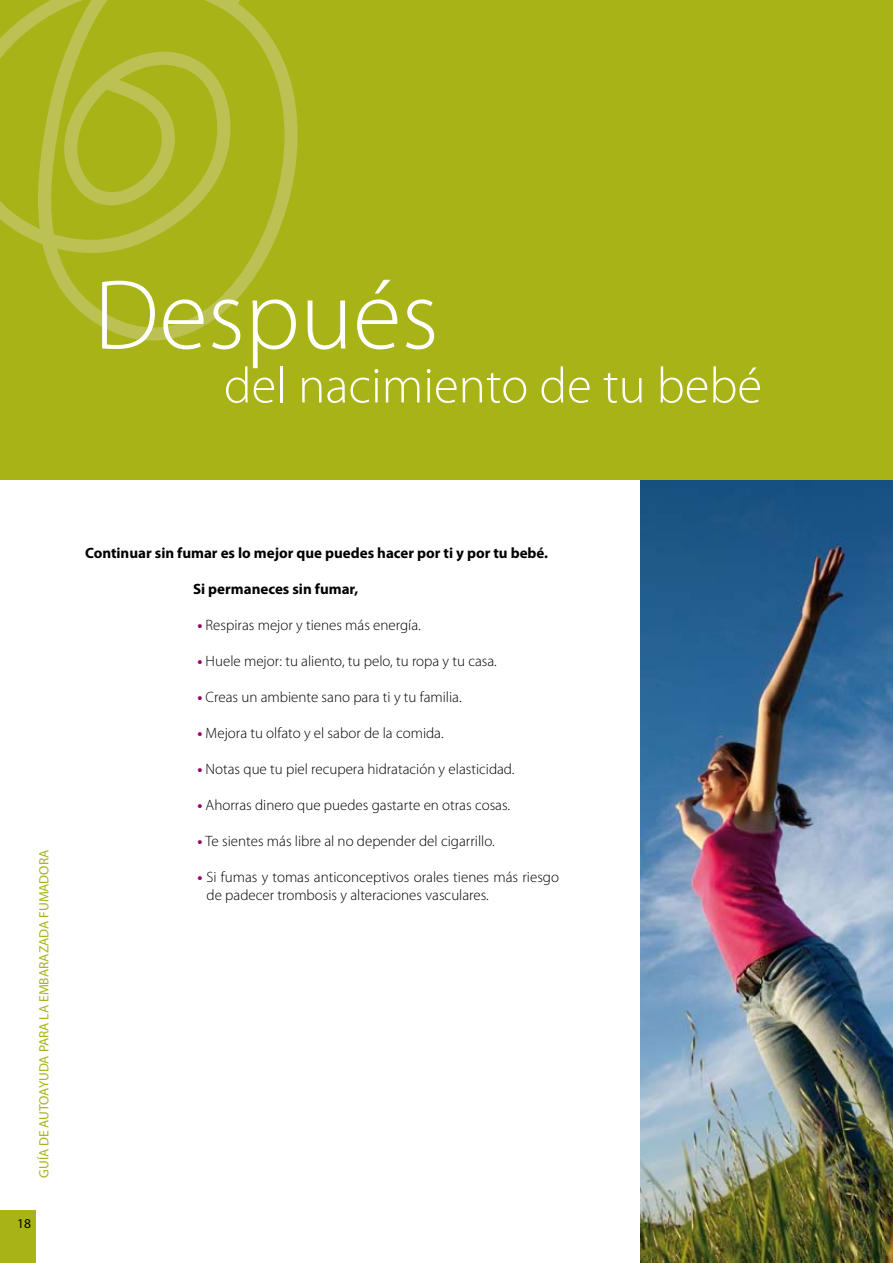
<style>
.page{position:relative;width:893px;height:1263px;background:#fff}
.page>*{position:absolute;margin:0;border:0;box-sizing:border-box;transform-origin:0 0}
.t1{font:300 99.9px "Myriad Pro";color:#fff}
.t2{font:300 50.85px "Myriad Pro";color:#fff}
.t3{font:300 15px/18px "Myriad Pro";color:#000}
.t4{font:700 15px "Myriad Pro";color:#000}
.t5{font:13.5px "Myriad Pro";color:#a8b318}
.t6{font:13.5px "Myriad Pro";color:#000}
.s1{font-weight:700;color:#98006f}
</style>
<div class="page">
<div style="left:0;top:1211px;width:35px;height:52px;background:#a8b318"></div>
<img style="left:641px;top:479px;width:252px;height:784px">
<div style="left:0;top:0;width:893px;height:479px;background:#a8b318"></div>
<svg style="left:0;top:0;width:298px;height:341px"></svg>
<h1 class="t1" style="left:94px;top:260px;width:346px">Después</h1>
<h2 class="t2" style="left:224px;top:358px;width:540px">del nacimiento de tu bebé</h2>
<p class="t5" style="left:36px;top:1178px;width:330px;rotate:-90deg">GUÍA DE AUTOAYUDA PARA LA EMBARAZADA FUMADORA</p>
<p class="t6" style="left:17px;top:1216px;width:15px">18</p>
<p class="t4" style="left:85px;top:545px;width:465px">Continuar sin fumar es lo mejor que puedes hacer por ti y por tu bebé.</p>
<p class="t4" style="left:193px;top:581px;width:167px">Si permaneces sin fumar,</p>
<p class="t3" style="left:198px;top:616px;width:225px"><span class="s1">•</span> Respiras mejor y tienes más energía.</p>
<p class="t3" style="left:198px;top:652px;width:301px"><span class="s1">•</span> Huele mejor: tu aliento, tu pelo, tu ropa y tu casa.</p>
<p class="t3" style="left:198px;top:688px;width:266px"><span class="s1">•</span> Creas un ambiente sano para ti y tu familia.</p>
<p class="t3" style="left:198px;top:724px;width:248px"><span class="s1">•</span> Mejora tu olfato y el sabor de la comida.</p>
<p class="t3" style="left:198px;top:760px;width:318px"><span class="s1">•</span> Notas que tu piel recupera hidratación y elasticidad.</p>
<p class="t3" style="left:198px;top:796px;width:314px"><span class="s1">•</span> Ahorras dinero que puedes gastarte en otras cosas.</p>
<p class="t3" style="left:198px;top:832px;width:299px"><span class="s1">•</span> Te sientes más libre al no depender del cigarrillo.</p>
<p class="t3" style="left:207px;top:868px;width:354px;text-indent:-9px"><span class="s1">•</span> Si fumas y tomas anticonceptivos orales tienes más riesgo de padecer trombosis y alteraciones vasculares.</p>
</div>
